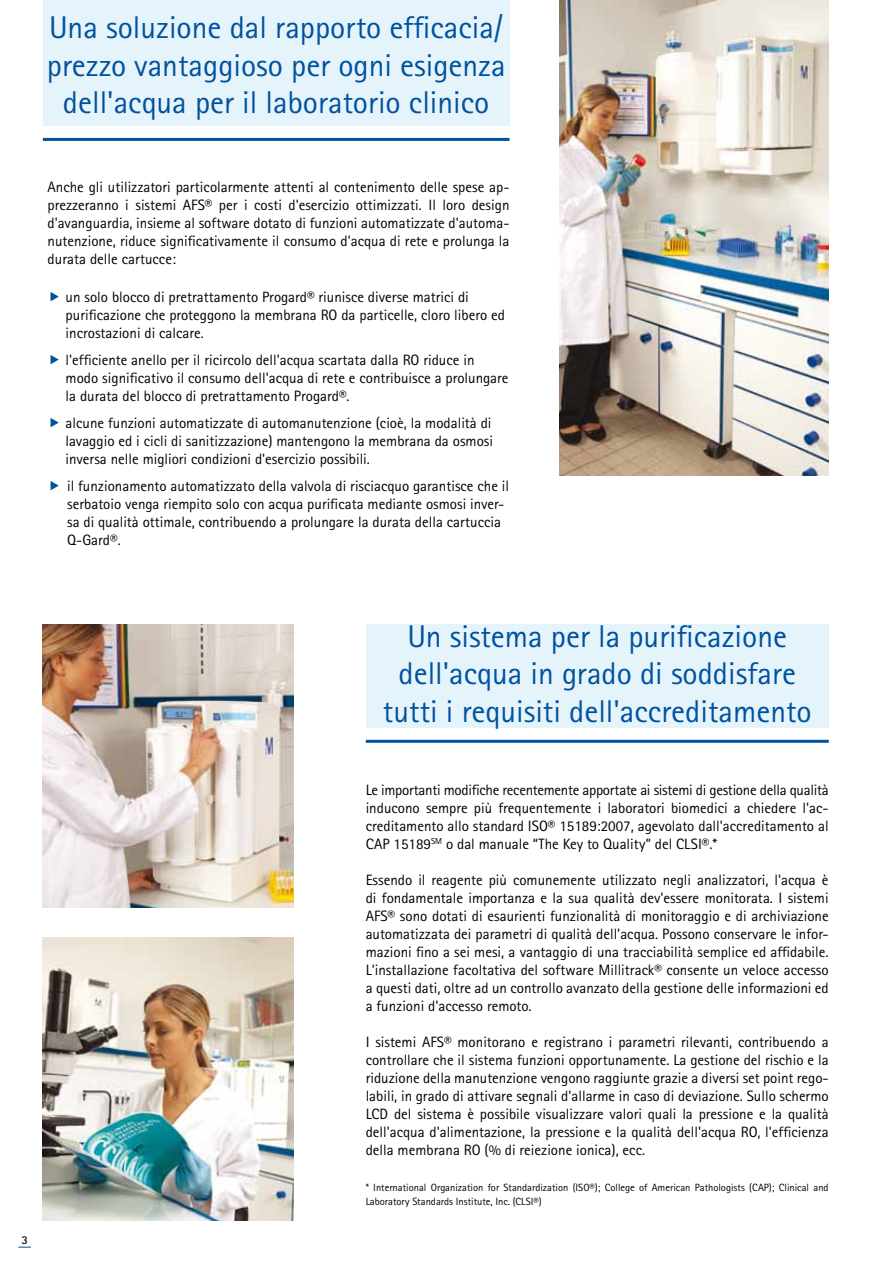
<style>
.page{position:relative;width:893px;height:1263px;background:#fff}
.page>*{position:absolute;margin:0;border:0;box-sizing:border-box;transform-origin:0 0}
.t1{font:31.5px/37.8px "Merck Sans Serif Pro";color:#00519e;text-align:center}
.t2{font:15px/18px "Merck Sans Serif Pro";color:#000;text-align:justify}
.t3{font:700 12px "Merck Sans Serif Pro";color:#000}
.t4{font:10.5px/13.5px "Merck Sans Serif Pro";color:#000}
</style>
<div class="page">
<img style="left:43px;top:625px;width:251px;height:282px">
<img style="left:43px;top:937px;width:251px;height:283px">
<img style="left:560px;top:0;width:268px;height:476px">
<div style="left:366px;top:625px;width:463px;height:103px;background:#e5f4fb"></div>
<hr style="left:366px;top:740px;width:463px;height:3px;background:#00519e">
<div style="left:43px;top:0;width:467px;height:126px;background:#e5f4fb"></div>
<hr style="left:43px;top:138px;width:467px;height:3px;background:#00519e">
<svg style="left:18px;top:1247px;width:13px;height:1px"></svg>
<h1 class="t1" style="left:47px;top:9px;width:460px">Una soluzione dal rapporto efficacia/ prezzo vantaggioso per ogni esigenza dell'acqua per il laboratorio clinico</h1>
<p class="t2" style="left:48px;top:179px;width:463px">Anche gli utilizzatori particolarmente attenti al contenimento delle spese ap&shy;prezzeranno i sistemi AFS® per i costi d'esercizio ottimizzati. Il loro design d'avanguardia, insieme al software dotato di funzioni automatizzate d'automa&shy;nutenzione, riduce significativamente il consumo d'acqua di rete e prolunga la durata delle cartucce:</p>
<p class="t2" style="left:66px;top:288px;width:441px;text-align:left">un solo blocco di pretrattamento Progard® riunisce diverse matrici di purificazione che proteggono la membrana RO da particelle, cloro libero ed incrostazioni di calcare.</p>
<p class="t2" style="left:66px;top:351px;width:444px;text-align:left">l'efficiente anello per il ricircolo dell'acqua scartata dalla RO riduce in modo significativo il consumo dell'acqua di rete e contribuisce a prolungare la durata del blocco di pretrattamento Progard®.</p>
<p class="t2" style="left:66px;top:414px;width:429px">alcune funzioni automatizzate di automanutenzione (cioè, la modalità di lavaggio ed i cicli di sanitizzazione) mantengono la membrana da osmosi inversa nelle migliori condizioni d'esercizio possibili.</p>
<p class="t2" style="left:67px;top:477px;width:443px;text-align:left">il funzionamento automatizzato della valvola di risciacquo garantisce che il serbatoio venga riempito solo con acqua purificata mediante osmosi inver&shy;sa di qualità ottimale, contribuendo a prolungare la durata della cartuccia Q-Gard®.</p>
<p class="t3" style="left:21px;top:1232px;width:8px">3</p>
<h1 class="t1" style="left:383px;top:617px;width:430px">Un sistema per la purificazione dell'acqua in grado di soddisfare tutti i requisiti dell'accreditamento</h1>
<p class="t2" style="left:366px;top:782px;width:464px">Le importanti modifiche recentemente apportate ai sistemi di gestione della qualità inducono sempre più frequentemente i laboratori biomedici a chiedere l'ac&shy;creditamento allo standard ISO® 15189:2007, agevolato dall'accreditamento al CAP 15189<sup>SM</sup> o dal manuale “The Key to Quality” del CLSI®.*</p>
<p class="t2" style="left:366px;top:872px;width:465px">Essendo il reagente più comunemente utilizzato negli analizzatori, l'acqua è di fondamentale importanza e la sua qualità dev'essere monitorata. I sistemi AFS® sono dotati di esaurienti funzionalità di monitoraggio e di archiviazione automatizzata dei parametri di qualità dell'acqua. Possono conservare le infor&shy;mazioni fino a sei mesi, a vantaggio di una tracciabilità semplice ed affidabile.<br>L'installazione facoltativa del software Millitrack® consente un veloce accesso a questi dati, oltre ad un controllo avanzato della gestione delle informazioni ed a funzioni d'accesso remoto.</p>
<p class="t2" style="left:366px;top:1034px;width:465px">I sistemi AFS® monitorano e registrano i parametri rilevanti, contribuendo a controllare che il sistema funzioni opportunamente. La gestione del rischio e la riduzione della manutenzione vengono raggiunte grazie a diversi set point rego&shy;labili, in grado di attivare segnali d'allarme in caso di deviazione. Sullo schermo LCD del sistema è possibile visualizzare valori quali la pressione e la qualità dell'acqua d'alimentazione, la pressione e la qualità dell'acqua RO, l'efficienza della membrana RO (% di reiezione ionica), ecc.</p>
<p class="t4" style="left:366px;top:1181px;width:464px">* International Organization for Standardization (ISO®); College of American Pathologists (CAP); Clinical and<br>Laboratory Standards Institute, Inc. (CLSI®)</p>
</div>
